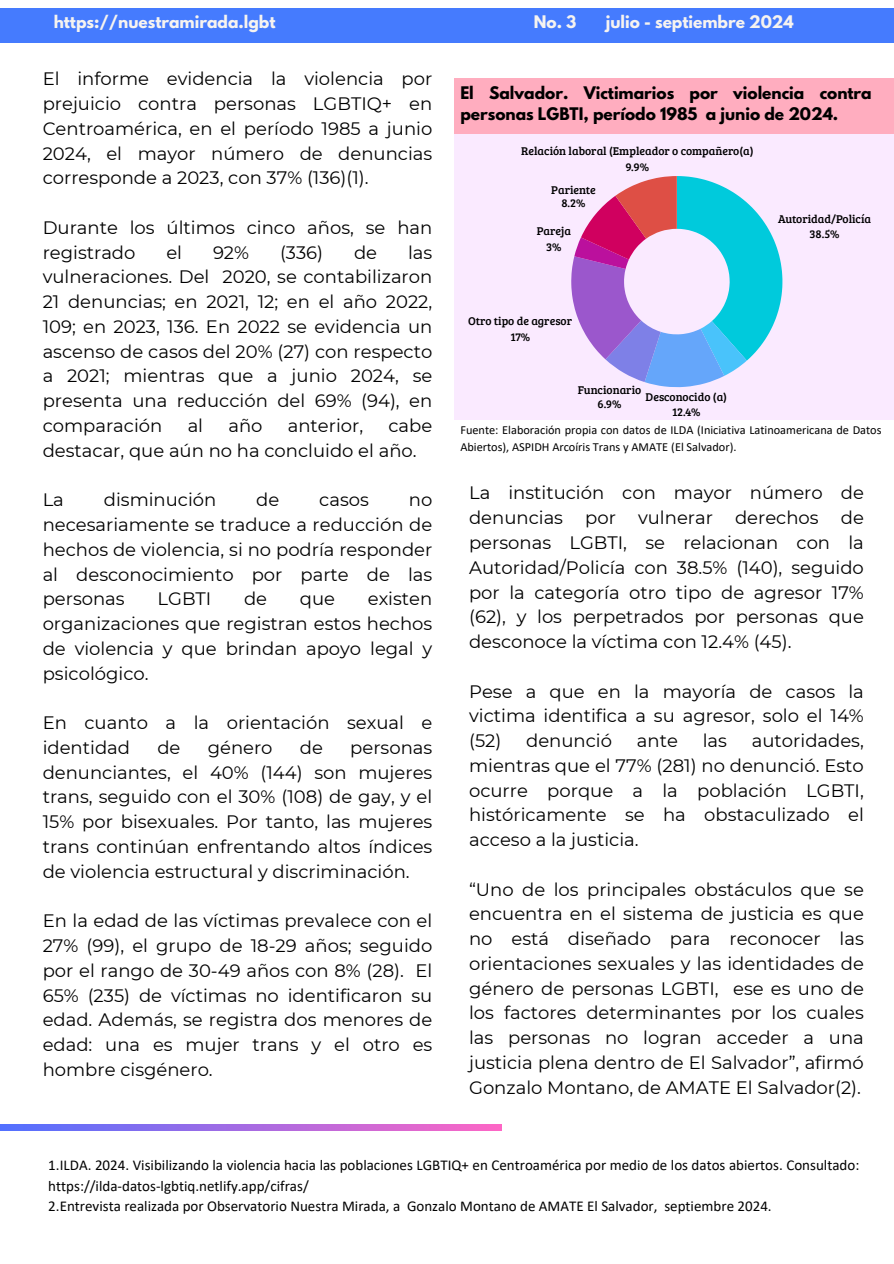
<style>
.page{position:relative;width:894px;height:1264px;background:#fff}
.page>*{position:absolute;margin:0;border:0;box-sizing:border-box;transform-origin:0 0}
.t1{font:18px/24.8px "Montserrat";color:#000;text-align:justify}
.t2{font:700 15.45px/21.3px "League Spartan";color:#000}
.t3{font:700 15.45px "League Spartan";color:#f6f3f0}
.t4{font:15px/20.2px "Calibri";color:#000}
.t5{font:12.3px/16.4px "Calibri";color:#000}
.t6{font:11.7px/15.6px "Bree Serif";color:#000;text-align:center}
</style>
<div class="page">
<div style="left:0;top:8px;width:893px;height:35px;background:#457bfe"></div>
<div style="left:454px;top:134px;width:439px;height:285px;background:#faeaff"></div>
<svg style="left:571px;top:176px;width:211px;height:211px"></svg>
<div style="left:453px;top:79px;width:440px;height:55px;background:#ffadbf"></div>
<svg style="left:0;top:1124px;width:502px;height:6px;background:#a76be1"></svg>
<h2 class="t3" style="left:54px;top:14px;width:223px">https://nuestramirada.lgbt</h2>
<h2 class="t3" style="left:533px;top:14px;width:44px">No. 3</h2>
<h2 class="t3" style="left:605px;top:14px;width:189px">julio - septiembre 2024</h2>
<h1 class="t1" style="left:43px;top:66px;width:391px">El informe evidencia la violencia por prejuicio contra personas LGBTIQ+ en Centroamérica, en el período 1985 a junio 2024, el mayor número de denuncias corresponde a 2023, con 37% (136)(1).</h1>
<h1 class="t1" style="left:43px;top:215px;width:391px">Durante los últimos cinco años, se han registrado</h1>
<h1 class="t2" style="left:460px;top:84px;width:413px">El Salvador. Victimarios por violencia contra personas LGBTI, período 1985 a junio de 2024.</h1>
<p class="t6" style="left:521px;top:143px;width:234px">Relación laboral (Empleador o compañero(a)<br>9.9%</p>
<p class="t6" style="left:551px;top:182px;width:46px;line-height:13.2px">Pariente<br>8.2%</p>
<p class="t6" style="left:778px;top:210px;width:94px">Autoridad/Policía<br>38.5%</p>
<p class="t6" style="left:536px;top:222px;width:36px">Pareja<br>3%</p>
<h1 class="t1" style="left:43px;top:240px;width:391px;text-indent:365px">las vulneraciones. Del 2020, se contabilizaron 21 denuncias; en 2021, 12; en el año 2022, 109; en 2023, 136. En 2022 se evidencia un ascenso de casos del 20% (27) con respecto a 2021; mientras que a junio 2024, se presenta una reducción del 69% (94), en comparación</h1>
<h1 class="t1" style="left:166px;top:240px;width:17px">el</h1>
<h1 class="t1" style="left:213px;top:240px;width:38px">92%</h1>
<h1 class="t1" style="left:280px;top:240px;width:45px">(336)</h1>
<h1 class="t1" style="left:354px;top:240px;width:25px">de</h1>
<p class="t6" style="left:468px;top:313px;width:105px">Otro tipo de agresor<br>17%</p>
<p class="t6" style="left:577px;top:383px;width:65px;line-height:13.5px">Funcionario<br>6.9%</p>
<p class="t6" style="left:645px;top:388px;width:83px">Desconocido (a)<br>12.4%</p>
<h1 class="t1" style="left:188px;top:413px;width:17px">al</h1>
<h1 class="t1" style="left:228px;top:413px;width:36px">año</h1>
<h1 class="t1" style="left:288px;top:413px;width:77px">anterior,</h1>
<h1 class="t1" style="left:388px;top:413px;width:45px">cabe</h1>
<h1 class="t1" style="left:43px;top:438px;width:375px">destacar, que aún no ha concluido el año.</h1>
<h1 class="t1" style="left:43px;top:487px;width:23px">La</h1>
<h1 class="t1" style="left:104px;top:487px;width:114px">disminución</h1>
<h1 class="t1" style="left:256px;top:487px;width:25px">de</h1>
<h1 class="t1" style="left:319px;top:487px;width:51px">casos</h1>
<h1 class="t5" style="left:460px;top:423px;width:422px">Fuente: Elaboración propia con datos de ILDA (Iniciativa Latinoamericana de Datos<br>Abiertos), ASPIDH Arcoíris Trans y AMATE (El Salvador).</h1>
<h2 class="t1" style="left:469px;top:480px;width:396px">La institución con mayor número de denuncias por vulnerar derechos de personas LGBTI, se relacionan con la Autoridad/Policía con 38.5% (140), seguido por la categoría otro tipo de agresor 17% (62), y los perpetrados por personas que desconoce la víctima con 12.4% (45).</h2>
<p class="t1" style="left:469px;top:678px;width:396px">Pese a que en la mayoría de casos la victima identifica a su agresor, solo el 14% (52) denunció</p>
<h1 class="t1" style="left:43px;top:487px;width:391px;text-indent:366px">no necesariamente se traduce a reducción de hechos de violencia, si no podría responder al desconocimiento por parte de las personas</h1>
<h1 class="t1" style="left:43px;top:586px;width:391px;text-indent:325px">existen organizaciones que registran estos hechos de violencia y que brindan apoyo legal y psicológico.</h1>
<h1 class="t1" style="left:43px;top:710px;width:391px">En cuanto a la orientación sexual e identidad</h1>
<h1 class="t1" style="left:157px;top:586px;width:55px">LGBTI</h1>
<h1 class="t1" style="left:244px;top:586px;width:25px">de</h1>
<h1 class="t1" style="left:300px;top:586px;width:37px">que</h1>
<p class="t1" style="left:469px;top:728px;width:396px;text-indent:283px">autoridades, mientras que el 77% (281) no denunció. Esto ocurre porque a la población LGBTI, históricamente se ha obstaculizado el acceso a la justicia.</p>
<h1 class="t1" style="left:469px;top:876px;width:396px">“Uno de los principales obstáculos que se encuentra en el sistema de justicia es que no está diseñado para reconocer las orientaciones sexuales y las identidades de género de personas LGBTI, ese es uno de los factores determinantes por los cuales las personas no logran acceder a una justicia plena dentro de El Salvador”, afirmó Gonzalo Montano, de AMATE El Salvador(2).</h1>
<p class="t1" style="left:636px;top:728px;width:42px">ante</p>
<p class="t1" style="left:702px;top:728px;width:26px">las</p>
<h1 class="t1" style="left:157px;top:735px;width:25px">de</h1>
<h1 class="t1" style="left:208px;top:735px;width:66px">género</h1>
<h1 class="t1" style="left:300px;top:735px;width:25px">de</h1>
<h1 class="t1" style="left:350px;top:735px;width:83px">personas</h1>
<h1 class="t1" style="left:43px;top:759px;width:391px">denunciantes, el 40% (144) son mujeres trans, seguido con el 30% (108) de gay, y el 15% por bisexuales. Por tanto, las mujeres trans continúan enfrentando altos índices de violencia estructural y discriminación.</h1>
<h1 class="t1" style="left:43px;top:908px;width:391px">En la edad de las víctimas prevalece con el<br>27% (99), el grupo de 18-29 años; seguido</h1>
<h1 class="t1" style="left:43px;top:957px;width:391px">por el rango de 30-49 años con 8% (28). El 65% (235) de víctimas no identificaron su edad. Además, se registra dos menores de edad: una es mujer trans y el otro es hombre cisgénero.</h1>
<h3 class="t4" style="left:48px;top:1156px;width:812px">1.ILDA. 2024. Visibilizando la violencia hacia las poblaciones LGBTIQ+ en Centroamérica por medio de los datos abiertos. Consultado: https://ilda-datos-lgbtiq.netlify.app/cifras/<br>2.Entrevista realizada por Observatorio Nuestra Mirada, a Gonzalo Montano de AMATE El Salvador, septiembre 2024.</h3>
</div>
